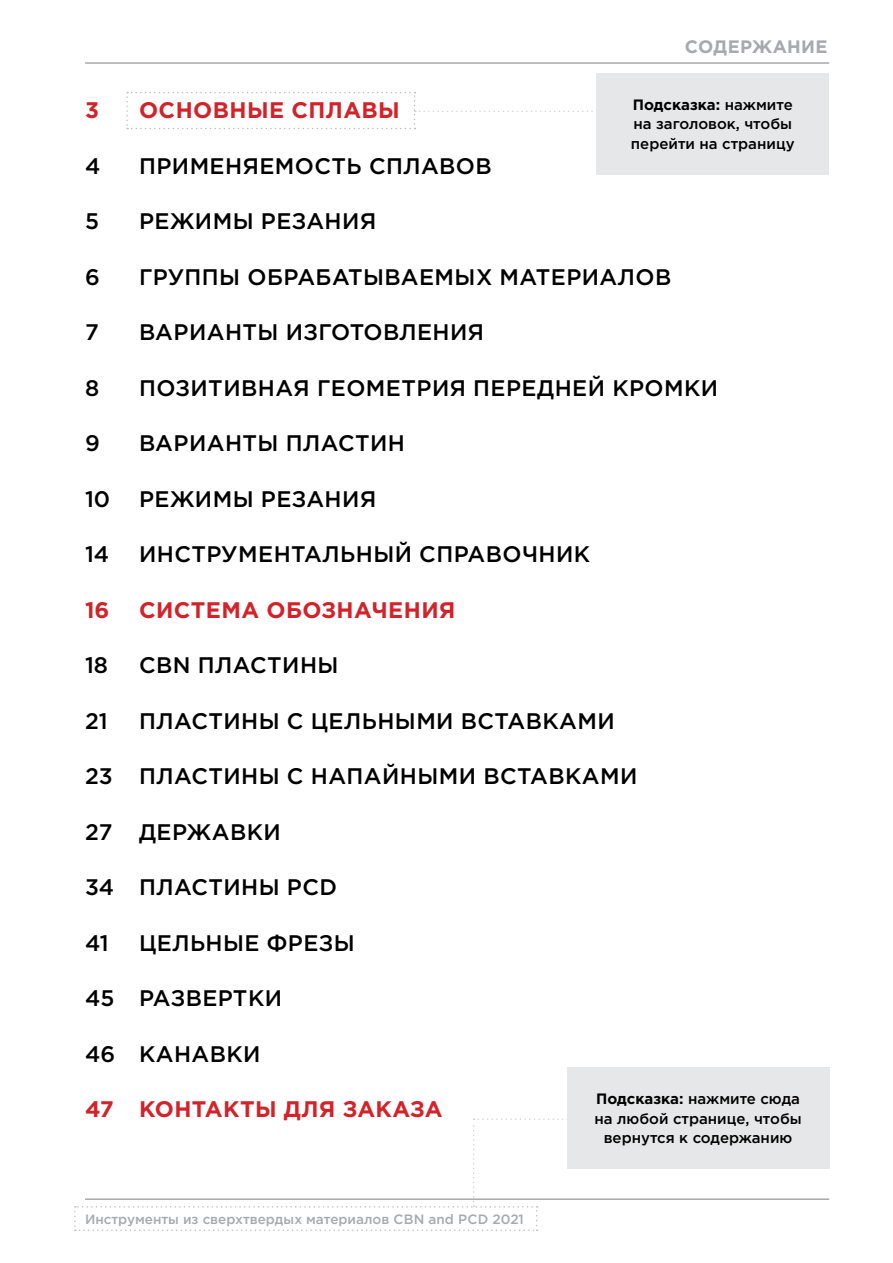
<style>
.page{position:relative;width:893px;height:1263px;background:#fff}
.page>*{position:absolute;margin:0;border:0;box-sizing:border-box;transform-origin:0 0}
.t1{font:500 22.5px "Gotham Pro";letter-spacing:.02em;color:#000}
.t2{font:700 22.5px "Gotham Pro";letter-spacing:.02em;color:#d2232a}
.t3{font:700 18px "Gotham Pro";letter-spacing:.02em;color:#a7a9ac}
.t4{font:500 15px/19.5px "Gotham Pro";color:#000;text-align:center}
.t5{font:500 13.5px "Gotham Pro";color:#a7a9ac}
.s1{font-weight:700}
</style>
<div class="page">
<hr style="left:85px;top:1198px;width:744px;height:2px;background:#a7a9ac">
<hr style="left:85px;top:62px;width:744px;height:2px;background:#a7a9ac">
<div style="left:567px;top:1067px;width:262px;height:102px;background:#e6e7e8"></div>
<svg style="left:74px;top:1118px;width:564px;height:113px"></svg>
<div style="left:596px;top:73px;width:233px;height:102px;background:#e6e7e8"></div>
<svg style="left:126px;top:92px;width:467px;height:37px"></svg>
<p class="t3" style="left:685px;top:36px;width:144px">СОДЕРЖАНИЕ</p>
<p class="t4" style="left:631px;top:94px;width:165px;text-align:left"><span class="s1">Подсказка:</span> нажмите на заголовок, чтобы перейти на страницу</p>
<p class="t2" style="left:85px;top:97px;width:15px">3</p>
<p class="t2" style="left:139px;top:97px;width:262px">ОСНОВНЫЕ СПЛАВЫ</p>
<p class="t1" style="left:85px;top:153px;width:17px">4</p>
<p class="t1" style="left:139px;top:153px;width:354px">ПРИМЕНЯЕМОСТЬ СПЛАВОВ</p>
<p class="t1" style="left:85px;top:208px;width:15px">5</p>
<p class="t1" style="left:139px;top:208px;width:239px">РЕЖИМЫ РЕЗАНИЯ</p>
<p class="t1" style="left:85px;top:264px;width:16px">6</p>
<p class="t1" style="left:139px;top:264px;width:534px">ГРУППЫ ОБРАБАТЫВАЕМЫХ МАТЕРИАЛОВ</p>
<p class="t1" style="left:85px;top:319px;width:15px">7</p>
<p class="t1" style="left:139px;top:319px;width:347px">ВАРИАНТЫ ИЗГОТОВЛЕНИЯ</p>
<p class="t1" style="left:85px;top:375px;width:16px">8</p>
<p class="t1" style="left:139px;top:375px;width:581px">ПОЗИТИВНАЯ ГЕОМЕТРИЯ ПЕРЕДНЕЙ КРОМКИ</p>
<p class="t1" style="left:85px;top:430px;width:16px">9</p>
<p class="t1" style="left:139px;top:430px;width:268px">ВАРИАНТЫ ПЛАСТИН</p>
<p class="t1" style="left:85px;top:486px;width:27px">10</p>
<p class="t1" style="left:139px;top:486px;width:239px">РЕЖИМЫ РЕЗАНИЯ</p>
<p class="t1" style="left:85px;top:541px;width:26px">14</p>
<p class="t1" style="left:139px;top:541px;width:453px">ИНСТРУМЕНТАЛЬНЫЙ СПРАВОЧНИК</p>
<p class="t2" style="left:85px;top:597px;width:26px">16</p>
<p class="t2" style="left:139px;top:597px;width:318px">СИСТЕМА ОБОЗНАЧЕНИЯ</p>
<p class="t1" style="left:85px;top:653px;width:25px">18</p>
<p class="t1" style="left:139px;top:653px;width:201px">CBN ПЛАСТИНЫ</p>
<p class="t1" style="left:85px;top:708px;width:24px">21</p>
<p class="t1" style="left:139px;top:708px;width:477px">ПЛАСТИНЫ С ЦЕЛЬНЫМИ ВСТАВКАМИ</p>
<p class="t1" style="left:85px;top:764px;width:554px">23 ПЛАСТИНЫ С НАПАЙНЫМИ ВСТАВКАМИ</p>
<p class="t1" style="left:85px;top:819px;width:197px">27 ДЕРЖАВКИ</p>
<p class="t1" style="left:85px;top:875px;width:254px">34 ПЛАСТИНЫ PCD</p>
<p class="t1" style="left:85px;top:930px;width:25px">41</p>
<p class="t1" style="left:139px;top:930px;width:217px">ЦЕЛЬНЫЕ ФРЕЗЫ</p>
<p class="t1" style="left:85px;top:986px;width:199px">45 РАЗВЕРТКИ</p>
<p class="t1" style="left:85px;top:1041px;width:177px">46 КАНАВКИ</p>
<p class="t2" style="left:85px;top:1096px;width:359px">47 КОНТАКТЫ ДЛЯ ЗАКАЗА</p>
<p class="t4" style="left:594px;top:1089px;width:209px"><span class="s1">Подсказка:</span> нажмите сюда на любой странице, чтобы вернутся к содержанию</p>
<p class="t5" style="left:85px;top:1211px;width:440px">Инструменты из сверхтвердых материалов CBN and PCD 2021</p>
</div>
